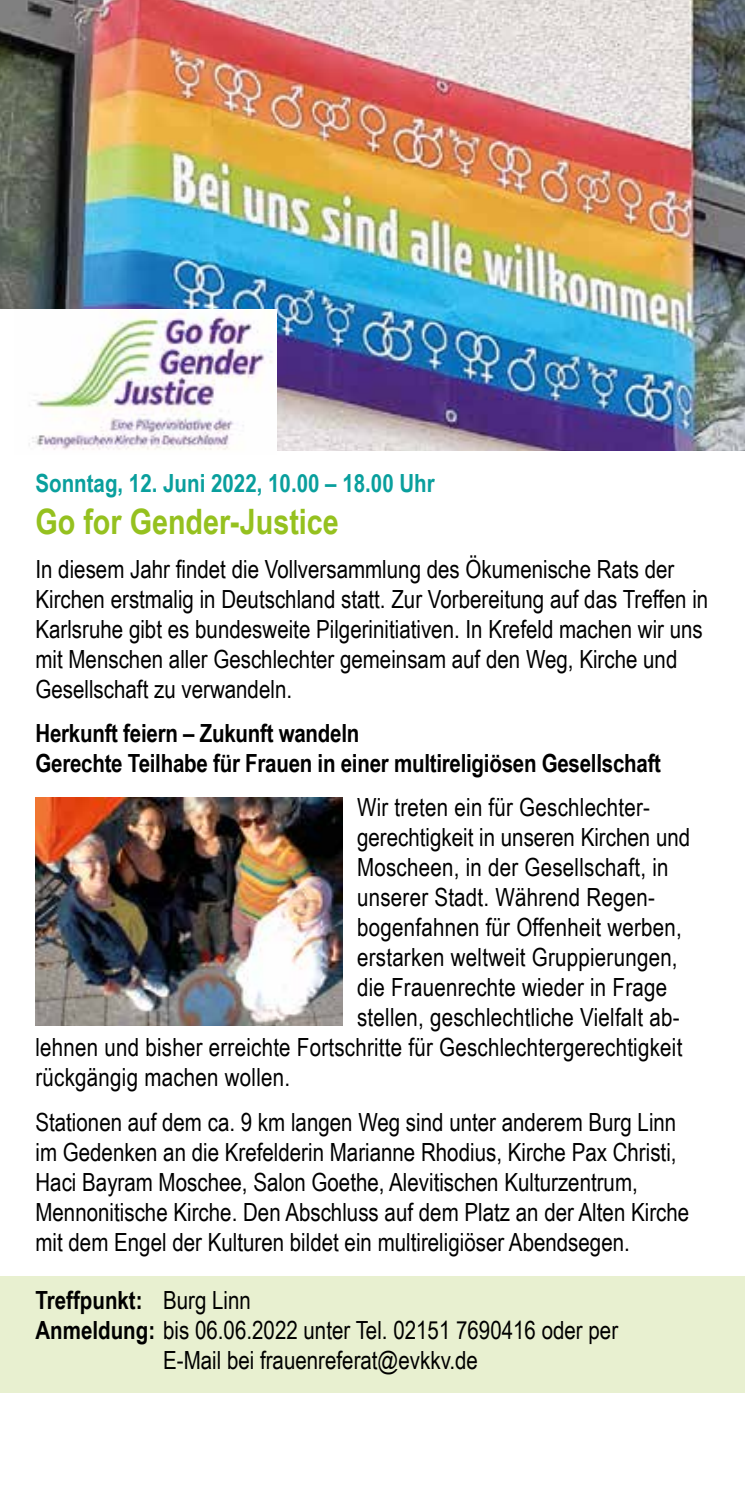
<style>
.page{position:relative;width:745px;height:1489px;background:#fff}
.page>*{position:absolute;margin:0;border:0;box-sizing:border-box;transform-origin:0 0}
.t1{font:700 35px "Arial Narrow";color:#95c11f}
.t2{font:25px/30px "Arial Narrow";color:#000}
.t3{font:700 25px/30px "Arial Narrow";letter-spacing:-.01em;color:#000}
.t4{font:700 25px "Arial Narrow";color:#099f9d}
.s1{font-weight:400}
.s2{font-weight:700}
</style>
<div class="page">
<div style="left:0;top:1276px;width:744px;height:117px;background:#e8f0d0"></div>
<img style="left:0;top:0;width:744px;height:450px">
<div style="left:0;top:309px;width:276px;height:145px;background:#fff"></div>
<img style="left:29px;top:309px;width:244px;height:141px">
<img style="left:35px;top:797px;width:308px;height:228px">
<p class="t4" style="left:35px;top:464px;width:400px">Sonntag, 12. Juni 2022, 10.00 – 18.00 Uhr</p>
<h1 class="t1" style="left:35px;top:494px;width:305px">Go for Gender-Justice</h1>
<p class="t2" style="left:35px;top:553px;width:674px">In diesem Jahr findet die Vollversammlung des Ökumenische Rats der Kirchen erstmalig in Deutschland statt. Zur Vorbereitung auf das Treffen in Karlsruhe gibt es bundesweite Pilgerinitiativen. In Krefeld machen wir uns mit Menschen aller Geschlechter gemeinsam auf den Weg, Kirche und Gesellschaft zu verwandeln.</p>
<p class="t3" style="left:35px;top:717px;width:626px">Herkunft feiern – Zukunft wandeln<br>Gerechte Teilhabe für Frauen in einer multireligiösen Gesellschaft</p>
<p class="t2" style="left:357px;top:791px;width:294px">Wir treten ein für Geschlechter-</p>
<p class="t2" style="left:357px;top:821px;width:334px">gerechtigkeit in unseren Kirchen und</p>
<p class="t2" style="left:357px;top:851px;width:313px">Moscheen, in der Gesellschaft, in</p>
<p class="t2" style="left:357px;top:881px;width:299px">unserer Stadt. Während Regen-</p>
<p class="t2" style="left:357px;top:911px;width:326px">bogenfahnen für Offenheit werben,</p>
<p class="t2" style="left:357px;top:941px;width:322px">erstarken weltweit Gruppierungen,</p>
<p class="t2" style="left:357px;top:971px;width:311px">die Frauenrechte wieder in Frage</p>
<p class="t2" style="left:357px;top:1001px;width:323px">stellen, geschlechtliche Vielfalt ab-</p>
<p class="t2" style="left:35px;top:1031px;width:648px">lehnen und bisher erreichte Fortschritte für Geschlechtergerechtigkeit</p>
<p class="t2" style="left:35px;top:1061px;width:256px">rückgängig machen wollen.</p>
<p class="t2" style="left:35px;top:1105px;width:655px">Stationen auf dem ca. 9 km langen Weg sind unter anderem Burg Linn im Gedenken an die Krefelderin Marianne Rhodius, Kirche Pax Christi, Haci Bayram Moschee, Salon Goethe, Alevitischen Kulturzentrum, Mennonitische Kirche. Den Abschluss auf dem Platz an der Alten Kirche mit dem Engel der Kulturen bildet ein multireligiöser Abendsegen.</p>
<p class="t3" style="left:35px;top:1283px;width:217px">Treffpunkt: <span class="s1">Burg Linn</span></p>
<p class="t2" style="left:35px;top:1314px;width:584px"><span class="s2">Anmeldung:</span> bis 06.06.2022 unter Tel. 02151 7690416 oder per</p>
<p class="t2" style="left:163px;top:1344px;width:316px">E-Mail bei frauenreferat@evkkv.de</p>
</div>
